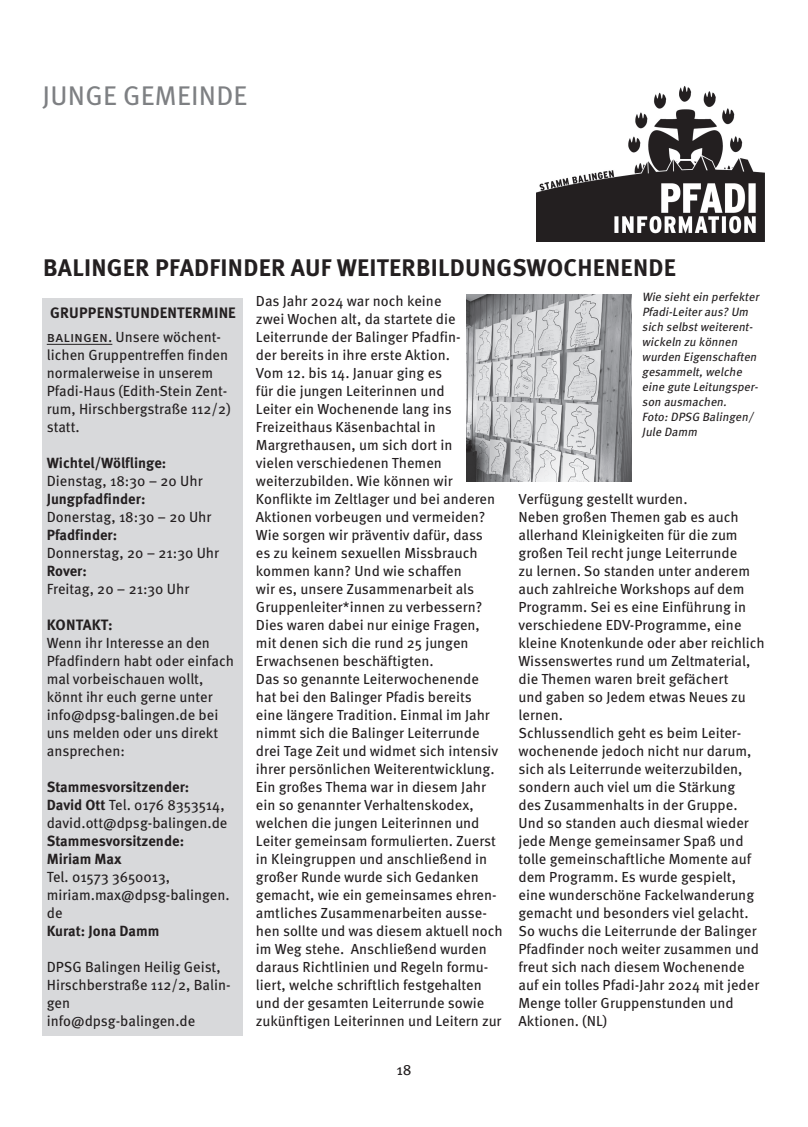
<style>
.page{position:relative;width:808px;height:1127px;background:#fff}
.page>*{position:absolute;margin:0;border:0;box-sizing:border-box;transform-origin:0 0}
.t1{font:27px "Meta Pro";letter-spacing:.01em;color:#7e8083}
.t2{font:700 24px "Meta Pro";letter-spacing:.01em;color:#231f20}
.t3{font:700 15.15px "Meta Pro";letter-spacing:.01em;color:#231f20}
.t4{font:700 15px "Meta Pro";color:#231f20}
.t5{font:15px "Meta Pro";color:#231f20}
.t6{font:14.7px/18px "Meta Pro";color:#231f20}
.t7{font:700 14.7px/18px "Meta Pro";color:#231f20}
.t8{font:14.55px/18px "Meta Pro";color:#231f20}
.t9{font:italic 12px/15px "Meta Pro";color:#231f20}
.s1{font-size:14.85px}
.s2{font-weight:700}
</style>
<div class="page">
<img style="left:536px;top:86px;width:229px;height:156px">
<div style="left:43px;top:298px;width:200px;height:737px;background:#d8d9db"></div>
<hr style="left:47px;top:344px;width:65px;height:1px;background:#231f20">
<img style="left:467px;top:294px;width:164px;height:188px">
<h1 class="t1" style="left:43px;top:75px;width:206px">Junge Gemeinde</h1>
<h2 class="t2" style="left:43px;top:249px;width:634px">Balinger Pfadfinder auf Weiterbildungswochenende</h2>
<p class="t3" style="left:50px;top:301px;width:187px">Gruppenstundentermine</p>
<p class="t6" style="left:47px;top:327px;width:186px"><span class="s1">balingen.</span> U nsere wöchent&shy;lichen Gruppentreffen finden normalerweise in unserem<br>Pfadi-Haus (Edith-Stein Zent&shy;rum, Hirschbergstraße 112/2) statt.</p>
<p class="t7" style="left:47px;top:453px;width:121px">Wichtel/Wölflinge:</p>
<p class="t6" style="left:47px;top:471px;width:157px">Dienstag, 18:30 – 20 U hr</p>
<p class="t7" style="left:47px;top:489px;width:100px">Jungpfadfinder:</p>
<p class="t6" style="left:47px;top:507px;width:166px">Donerstag, 18:30 – 20 U hr</p>
<p class="t7" style="left:47px;top:525px;width:72px">Pfadfinder:</p>
<p class="t6" style="left:47px;top:543px;width:174px">Donnerstag, 20 – 21:30 U hr</p>
<p class="t7" style="left:47px;top:561px;width:42px">Rover:</p>
<p class="t6" style="left:47px;top:579px;width:144px">Freitag, 20 – 21:30 U hr</p>
<p class="t4" style="left:47px;top:613px;width:10px">KONTAKT</p>
<p class="t4" style="left:108px;top:613px;width:6px">:</p>
<p class="t6" style="left:47px;top:633px;width:189px">Wenn ihr Interesse an den<br>Pfadfindern habt oder einfach mal vorbeischauen wollt, könnt ihr euch gerne unter info@dpsg-balingen.de bei uns melden oder uns direkt ansprechen:</p>
<p class="t6" style="left:47px;top:777px;width:182px"><span class="s2">Stammesvorsitzender:<br>David Ott</span> Tel. 0176 8353514, david.ott@dpsg-balingen.de</p>
<p class="t7" style="left:47px;top:831px;width:139px">Stammesvorsitzende:<br>Miriam Max</p>
<p class="t6" style="left:47px;top:867px;width:184px">Tel. 01573 3650013, miriam.max@dpsg-balingen. de</p>
<p class="t7" style="left:47px;top:921px;width:114px">Kurat: Jona Damm</p>
<p class="t6" style="left:47px;top:957px;width:185px">DPSG Balingen Heilig Geist,<br>Hirschberstraße 112/2, Balin&shy;gen<br>info@dpsg-balingen.de</p>
<p class="t9" style="left:642px;top:288px;width:121px">Wie siehtein perfekter<br>Pfadi-Leiteraus?Um sich selbstweiterent&shy;wickeln zu können wurden Eigenschaften gesammelt,welche eine gute Leitungsper&shy;son ausmachen.<br>Foto:DPSG Balingen/<br>Jule Damm</p>
<p class="t8" style="left:256px;top:291px;width:248px">Das Jahr 2024 war noch keine<br>zwei Wochen alt, da startete die Leiterrunde der Balinger Pfadfin-<br>der bereits in ihre erste Aktion.<br>Vom 12. bis 14. Januar ging es<br>für die jungen Leiterinnen und<br>Leiter ein Wochenende lang ins Freizeithaus Käsenbachtal in Margrethausen, um sich dort in<br>vielen verschiedenen Themen weiterzubilden. Wie können wir Konflikte im Zeltlager und bei anderen Aktionen vorbeugen und vermeiden?<br>Wie sorgen wir präventiv dafür, dass<br>es zu keinem sexuellen Missbrauch kommen kann? U nd wie schaffen<br>wir es, unsere Zusammenarbeit als Gruppenleiter*innen zu verbessern?<br>Dies waren dabei nur einige Fragen, mit denen sich die rund 25 jungen Erwachsenen beschäftigten.<br>Das so genannte Leiterwochenende hat bei den Balinger Pfadis bereits<br>eine längere Tradition. Einmal im Jahr nimmt sich die Balinger Leiterrunde drei Tage Zeit und widmet sich intensiv ihrer persönlichen Weiterentwicklung.<br>Ein großes Thema war in diesem Jahr ein so genannter Verhaltenskodex, welchen die jungen Leiterinnen und Leiter gemeinsam formulierten. Zuerst in Kleingruppen und anschließend in großer Runde wurde sich Gedanken gemacht, wie ein gemeinsames ehren&shy;amtliches Zusammenarbeiten ausse&shy;hen sollte und was diesem aktuell noch im Weg stehe. Anschließend wurden daraus Richtlinien und Regeln formu&shy;liert, welche schriftlich festgehalten und der gesamten Leiterrunde sowie zukünftigen Leiterinnen und Leitern zur</p>
<p class="t8" style="left:518px;top:489px;width:248px">Verfügung gestellt wurden.<br>N eben großen Themen gab es auch allerhand Kleinigkeiten für die zum großen Teil recht junge Leiterrunde<br>zu lernen. So standen unter anderem auch zahlreiche Workshops auf dem Programm. Sei es eine Einführung in verschiedene EDV-Programme, eine kleine Knotenkunde oder aber reichlich Wissenswertes rund um Zeltmaterial, die Themen waren breit gefächert<br>und gaben so Jedem etwas N eues zu lernen.<br>Schlussendlich geht es beim Leiter&shy;wochenende jedoch nicht nur darum, sich als Leiterrunde weiterzubilden, sondern auch viel um die Stärkung<br>des Zusammenhalts in der Gruppe.<br>U nd so standen auch diesmal wieder jede Menge gemeinsamer Spaß und tolle gemeinschaftliche Momente auf dem Programm. Es wurde gespielt, eine wunderschöne Fackelwanderung gemacht und besonders viel gelacht.<br>So wuchs die Leiterrunde der Balinger Pfadfinder noch weiter zusammen und freut sich nach diesem Wochenende auf ein tolles Pfadi-Jahr 2024 mit jeder Menge toller Gruppenstunden und Aktionen. (N L)</p>
<p class="t5" style="left:396px;top:1058px;width:17px">18</p>
</div>
